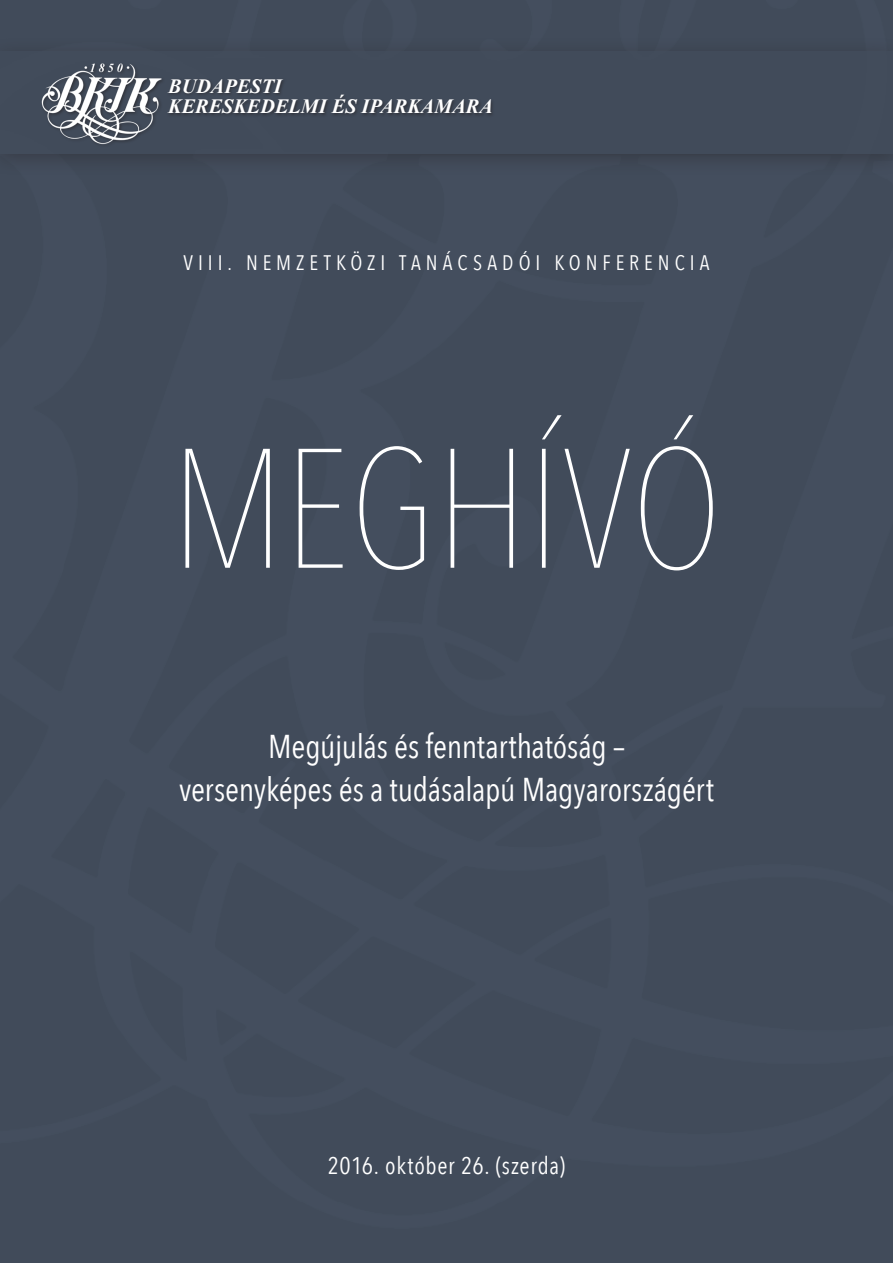
<style>
.page{position:relative;width:893px;height:1263px;background:#414b5a}
.page>*{position:absolute;margin:0;border:0;box-sizing:border-box;transform-origin:0 0}
.t1{font:200 168px "Avenir Next Condensed";letter-spacing:-.005em;color:#fff}
.t2{font:33px/43.3px "Avenir Next Condensed";letter-spacing:-.005em;color:#fff;text-align:center}
.t3{font:24px "Avenir Next Condensed";letter-spacing:.025em;color:#fff}
.t4{font:21px "Avenir Next Condensed";letter-spacing:.235em;color:#fff}
.t5{font:italic 700 20.25px/20.2px "Times New Roman";color:#fff}
</style>
<div class="page">
<div style="left:0;top:37px;width:893px;height:139px;background:#414b5a"></div>
<img style="left:41px;top:63px;width:451px;height:81px">
<p class="t5" style="left:168px;top:75px;width:326px">BUDAPESTI<br>KERESKEDELMI ÉS IPARKAMARA</p>
<p class="t4" style="left:183px;top:244px;width:528px">VIII. NEMZETKÖZI TANÁCSADÓI KONFERENCIA</p>
<h1 class="t1" style="left:170px;top:409px;width:553px">MEGHÍVÓ</h1>
<p class="t2" style="left:179px;top:723px;width:536px">Megújulás és fenntarthatóság –<br>versenyképes és a tudásalapú Magyarországért</p>
<p class="t3" style="left:328px;top:1145px;width:239px">2016. október 26. (szerda)</p>
</div>
